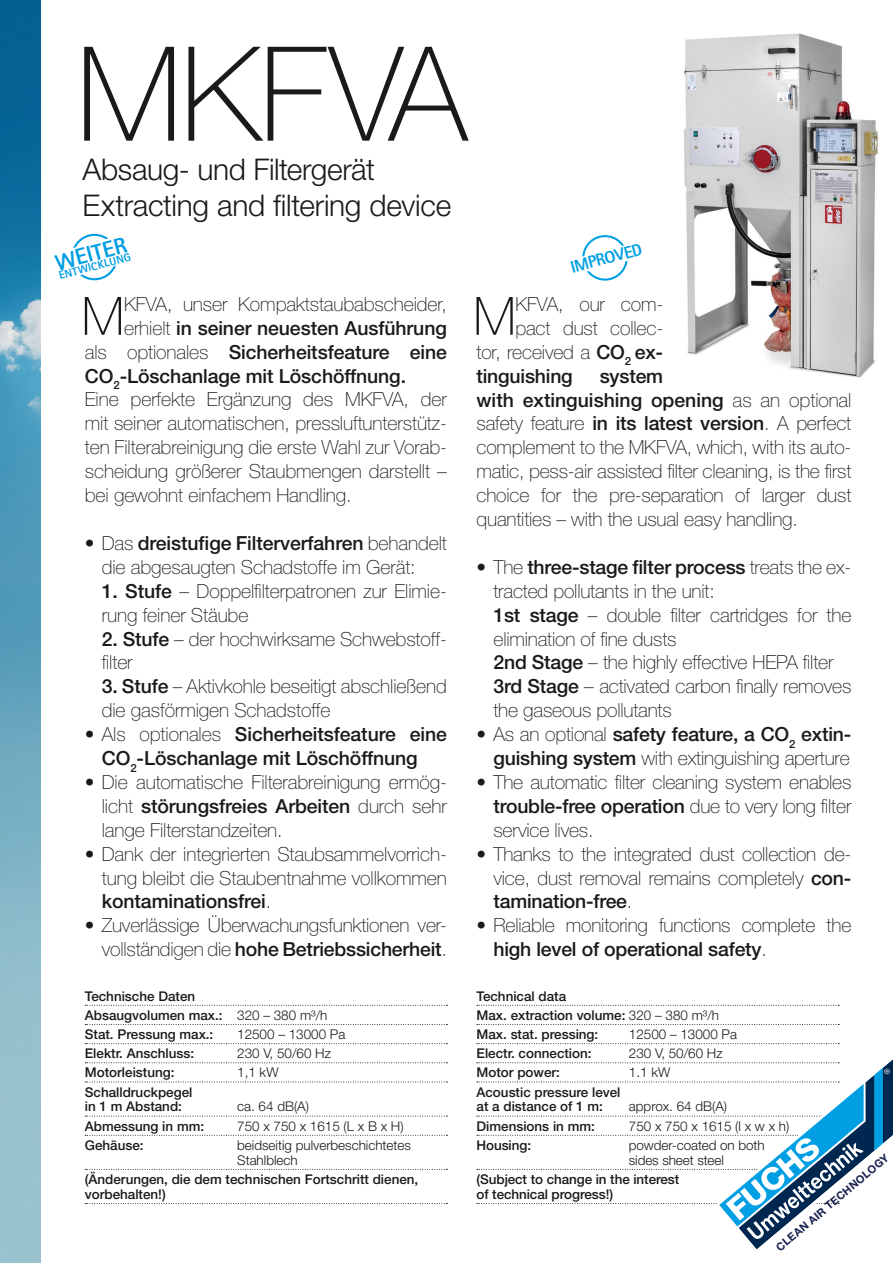
<style>
.page{position:relative;width:893px;height:1263px;background:#fff}
.page>*{position:absolute;margin:0;border:0;box-sizing:border-box;transform-origin:0 0}
.t1{font:100 131.4px "Helvetica Neue LT";letter-spacing:-.015em;color:#1a1a18}
.t2{font:100 52.95px "Helvetica Neue LT";color:#1a1a18}
.t3{font:300 29.85px/35.8px "Helvetica Neue LT";letter-spacing:-.01em;color:#1a1a18}
.t4{font:800 22.8px "AT Rotis Sans Serif";color:#009ee3}
.t5{font:100 19.35px/23.9px "Helvetica Neue LT";letter-spacing:-.01em;color:#1a1a18}
.t6{font:500 19.35px/23.9px "Helvetica Neue LT";letter-spacing:-.005em;color:#1a1a18}
.t7{font:800 17.1px "AT Rotis Sans Serif";color:#009ee3}
.t8{font:500 13.5px/19.2px "Helvetica Neue LT";color:#1a1a18}
.t9{font:300 13.5px/15px "Helvetica Neue LT";color:#1a1a18}
.t10{font:800 11.4px "AT Rotis Sans Serif";color:#009ee3}
.t11{font:700 11.1px "Helvetica Neue LT";color:#1b2450}
.s1{font-weight:100}
.s2{font-weight:500}
.s3{font-weight:300}
</style>
<div class="page">
<img style="left:684px;top:33px;width:194px;height:345px">
<svg style="left:85px;top:1005px;width:362px;height:1px"></svg>
<svg style="left:85px;top:1024px;width:362px;height:1px"></svg>
<svg style="left:85px;top:1043px;width:362px;height:1px"></svg>
<svg style="left:85px;top:1062px;width:362px;height:1px"></svg>
<svg style="left:85px;top:1081px;width:362px;height:1px"></svg>
<svg style="left:85px;top:1116px;width:362px;height:1px"></svg>
<svg style="left:85px;top:1135px;width:362px;height:1px"></svg>
<svg style="left:85px;top:1169px;width:362px;height:1px"></svg>
<svg style="left:85px;top:1203px;width:362px;height:1px"></svg>
<svg style="left:477px;top:1005px;width:362px;height:1px"></svg>
<svg style="left:477px;top:1024px;width:362px;height:1px"></svg>
<svg style="left:477px;top:1043px;width:362px;height:1px"></svg>
<svg style="left:73px;top:233px;width:44px;height:48px"></svg>
<svg style="left:583px;top:236px;width:44px;height:44px"></svg>
<div style="left:582px;top:235px;width:46px;height:46px;border:2px solid #009ee3;border-radius:50%"></div>
<svg style="left:582px;top:240px;width:46px;height:35px"></svg>
<img style="left:0;top:0;width:41px;height:1263px">
<svg style="left:477px;top:1059px;width:416px;height:191px"></svg>
<h1 class="t1" style="left:76px;top:19px;width:393px">MKFVA</h1>
<h3 class="t3" style="left:83px;top:151px;width:370px">Absaug- und Filtergerät<br>Extracting and filtering device</h3>
<p class="t4" style="left:52px;top:249px;width:75px;rotate:-15deg">WEITER</p>
<p class="t10" style="left:57px;top:269px;width:76px;rotate:-15deg">ENTWICKLUNG</p>
<p class="t7" style="left:568px;top:257px;width:75px;rotate:-15deg">IMPROVED</p>
<h2 class="t2" style="left:82px;top:286px;width:44px">M</h2>
<p class="t5" style="left:124px;top:292px;width:324px">KFVA, unser Kompaktstaubabscheider,</p>
<p class="t6" style="left:124px;top:316px;width:324px"><span class="s1">erhielt</span> in seiner neuesten Ausführung</p>
<p class="t6" style="left:85px;top:340px;width:364px"><span class="s1">als optionales</span> Sicherheitsfeature eine</p>
<p class="t6" style="left:85px;top:364px;width:323px">CO<sub>2</sub>-Löschanlage mit Löschöffnung.</p>
<p class="t5" style="left:85px;top:388px;width:364px">Eine perfekte Ergänzung des MKFVA, der</p>
<p class="t5" style="left:85px;top:412px;width:364px">mit seiner automatischen, pressluftunterstütz-</p>
<p class="t5" style="left:85px;top:435px;width:364px">ten Filterabreinigung die erste Wahl zur Vorab-</p>
<p class="t5" style="left:85px;top:459px;width:364px">scheidung größerer Staubmengen darstellt –</p>
<p class="t5" style="left:85px;top:483px;width:268px">bei gewohnt einfachem Handling.</p>
<p class="t5" style="left:102px;top:531px;width:347px;text-indent:-17px">• Das <span class="s2">dreistufige Filterverfahren</span> behandelt die abgesaugten Schadstoffe im Gerät:</p>
<p class="t5" style="left:102px;top:579px;width:347px"><span class="s2">1. Stufe</span> – Doppelfilterpatronen zur Elimie&shy;rung feiner Stäube</p>
<p class="t5" style="left:102px;top:627px;width:347px"><span class="s2">2. Stufe</span> – der hochwirksame Schwebstoff&shy;filter</p>
<p class="t5" style="left:102px;top:674px;width:347px"><span class="s2">3. Stufe</span> – Aktivkohle beseitigt abschließend die gasförmigen Schadstoffe</p>
<p class="t6" style="left:102px;top:722px;width:347px;text-indent:-17px"><span class="s1">• Als optionales</span> Sicherheitsfeature eine<br>CO<sub>2</sub>-Löschanlage mit Löschöffnung</p>
<p class="t5" style="left:102px;top:770px;width:347px;text-align:justify;text-indent:-17px">• Die automatische Filterabreinigung ermög&shy;licht <span class="s2">störungsfreies Arbeiten</span> durch sehr lange Filterstandzeiten.</p>
<p class="t5" style="left:102px;top:842px;width:347px;text-align:justify;text-indent:-17px">• Dank der integrierten Staubsammelvorrich&shy;tung bleibt die Staubentnahme vollkommen <span class="s2">kontaminationsfrei</span>.</p>
<p class="t5" style="left:85px;top:913px;width:364px;text-align:right">• Zuverlässige Überwachungsfunktionen ver&shy;vollständigen die <span class="s2">hohe Betriebssicherheit</span>.</p>
<p class="t8" style="left:85px;top:986px;width:244px">Technische Daten<br>Absaugvolumen max.: <span class="s3">320 – 380 m³/h<br></span>Stat. Pressung max.:</p>
<p class="t9" style="left:237px;top:1026px;width:110px">12500 – 13000 Pa</p>
<p class="t8" style="left:85px;top:1044px;width:111px">Elektr. Anschluss:</p>
<p class="t9" style="left:237px;top:1045px;width:95px">230 V, 50/60 Hz</p>
<p class="t8" style="left:85px;top:1063px;width:91px">Motorleistung:</p>
<p class="t9" style="left:237px;top:1065px;width:43px">1,1 kW</p>
<p class="t8" style="left:85px;top:1084px;width:109px;line-height:15px">Schalldruckpegel in 1 m Abstand:</p>
<p class="t9" style="left:237px;top:1099px;width:73px">ca. 64 dB(A)</p>
<p class="t8" style="left:85px;top:1116px;width:121px">Abmessung in mm:</p>
<p class="t9" style="left:237px;top:1118px;width:168px">750 x 750 x 1615 (L x B x H)</p>
<p class="t8" style="left:85px;top:1135px;width:60px">Gehäuse:</p>
<p class="t9" style="left:237px;top:1137px;width:175px">beidseitig pulverbeschichtetes<br>Stahlblech</p>
<p class="t8" style="left:85px;top:1171px;width:335px;line-height:15px">(Änderungen, die dem technischen Fortschritt dienen, vorbehalten!)</p>
<h2 class="t2" style="left:473px;top:286px;width:44px">M</h2>
<p class="t5" style="left:515px;top:292px;width:149px">KFVA, our com-</p>
<p class="t5" style="left:515px;top:316px;width:149px">pact dust collec-</p>
<p class="t5" style="left:476px;top:340px;width:188px">tor, received a <span class="s2">CO</span><sub>2</sub> <span class="s2">ex-</span></p>
<p class="t6" style="left:477px;top:364px;width:98px">tinguishing</p>
<p class="t5" style="left:477px;top:364px;width:376px;text-indent:123px"><span class="s2">system<br>with extinguishing opening</span> as an optional safety feature <span class="s2">in its latest version</span>. A perfect complement to the MKFVA, which, with its auto&shy;matic, pess-air assisted filter cleaning, is the first choice for the pre-separation of larger dust quantities – with the usual easy handling.</p>
<p class="t5" style="left:493px;top:555px;width:359px;text-indent:-17px">• The <span class="s2">three-stage filter process</span> treats the ex&shy;tracted pollutants in the unit:<br><span class="s2">1st stage</span> – double filter cartridges for the elimination of fine dusts<br><span class="s2">2nd Stage</span> – the highly effective HEPA filter <span class="s2">3rd Stage</span> – activated carbon finally removes the gaseous pollutants</p>
<p class="t5" style="left:477px;top:722px;width:376px;text-align:right">• As an optional <span class="s2">safety feature, a CO</span><sub>2</sub> <span class="s2">extin&shy;guishing system</span> with extinguishing aperture</p>
<p class="t5" style="left:493px;top:770px;width:359px;text-align:justify;text-indent:-17px">• The automatic filter cleaning system enables <span class="s2">trouble-free operation</span> due to very long filter service lives.</p>
<p class="t5" style="left:493px;top:842px;width:359px;text-align:justify;text-indent:-17px">• Thanks to the integrated dust collection de&shy;vice, dust removal remains completely <span class="s2">con&shy;tamination-free</span>.</p>
<p class="t5" style="left:493px;top:913px;width:359px;text-indent:-17px">• Reliable monitoring functions complete the <span class="s2">high level of operational safety</span>.</p>
<p class="t8" style="left:477px;top:986px;width:244px">Technical data<br>Max. extraction volume: <span class="s3">320 – 380 m³/h<br></span>Max. stat. pressing:</p>
<p class="t9" style="left:629px;top:1026px;width:110px">12500 – 13000 Pa</p>
<p class="t8" style="left:477px;top:1044px;width:117px">Electr. connection:</p>
<p class="t9" style="left:629px;top:1045px;width:95px">230 V, 50/60 Hz</p>
<p class="t8" style="left:477px;top:1063px;width:85px">Motor power:</p>
<p class="t9" style="left:629px;top:1065px;width:43px">1.1 kW</p>
<p class="t8" style="left:477px;top:1084px;width:145px;line-height:15px">Acoustic pressure level at a distance of 1 m:</p>
<p class="t9" style="left:629px;top:1099px;width:100px">approx. 64 dB(A)</p>
<p class="t8" style="left:477px;top:1116px;width:120px">Dimensions in mm:</p>
<p class="t9" style="left:629px;top:1118px;width:162px">750 x 750 x 1615 (l x w x h)</p>
<p class="t8" style="left:477px;top:1135px;width:56px">Housing:</p>
<p class="t9" style="left:629px;top:1137px;width:137px">powder-coated on both sides sheet steel</p>
<p class="t8" style="left:477px;top:1171px;width:204px;line-height:15px">(Subject to change in the interest of technical progress!)</p>
<p class="t11" style="left:773px;top:1243px;width:145px;rotate:-40deg">CLEAN AIR TECHNOLOGY</p>
</div>
